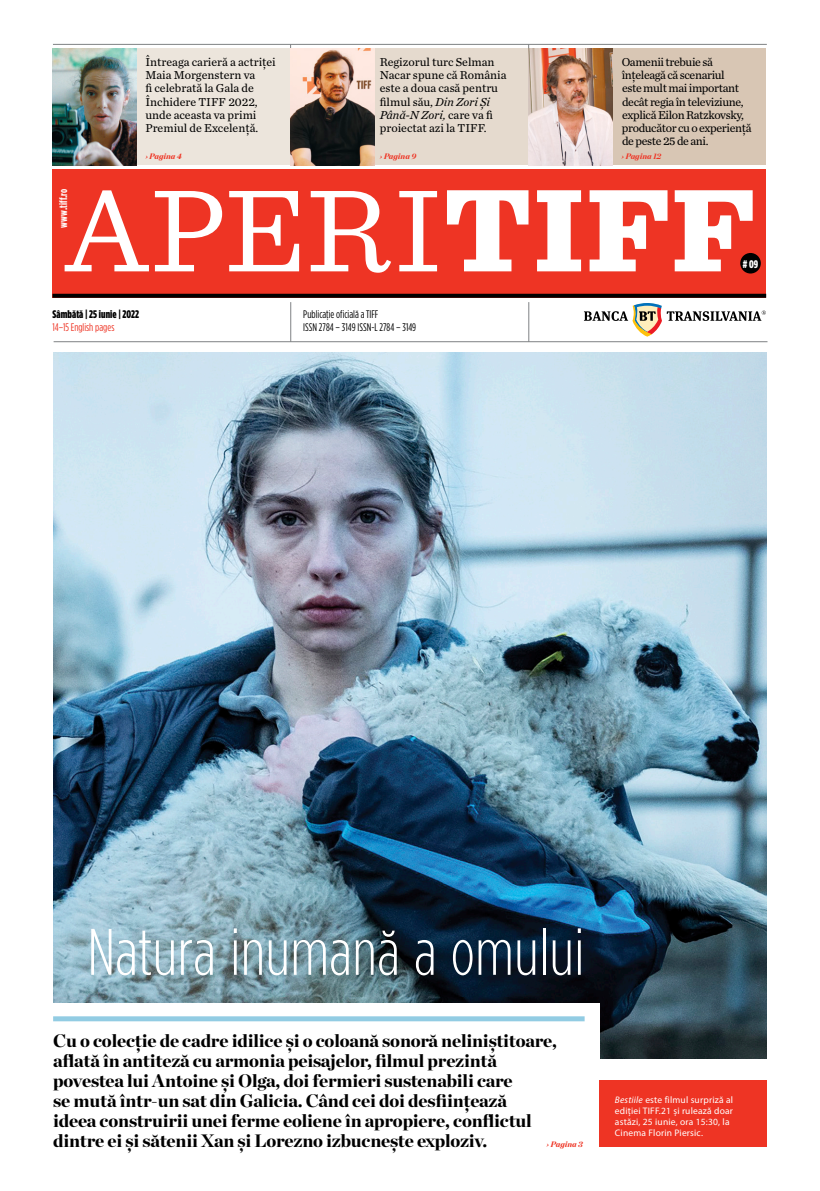
<style>
.page{position:relative;width:820px;height:1191px;background:#fff}
.page>*{position:absolute;margin:0;border:0;box-sizing:border-box;transform-origin:0 0}
.t1{font:300 65.6px "Gotham Condensed";letter-spacing:.005em;color:#fff}
.t2{font:900 18px/20px "Chronicle Display";letter-spacing:-.01em;color:#000}
.t3{font:12px/13.3px "Chronicle Text G2";color:#000}
.t4{font:12px/13.3px "Chronicle Text G2";letter-spacing:-.03em;color:#000}
.t5{font:11px/13.2px "Gotham Condensed";color:#000}
.t6{font:900 11px "Gotham Condensed";letter-spacing:.005em;color:#000}
.t7{font:11px "Gotham Condensed";color:#ee3424}
.t8{font:700 11px "Gotham Condensed";letter-spacing:.01em;color:#fff}
.t9{font:900 11px "Gotham Condensed";color:#fff}
.t10{font:9.5px/11px "Myriad Pro";letter-spacing:.02em;color:#fff}
.t11{font:italic 900 8px "Chronicle Display";color:#ee3424}
.s1{font-style:italic}
</style>
<div class="page">
<div style="left:290px;top:48px;width:238px;height:117px;background:#e5dace"></div>
<div style="left:528px;top:48px;width:237px;height:117px;background:#d8c6b4"></div>
<div style="left:52px;top:48px;width:238px;height:117px;background:#ece5dc"></div>
<div style="left:52px;top:169px;width:713px;height:129px;background:#ee3424"></div>
<svg style="left:65px;top:190px;width:687px;height:83px"></svg>
<svg style="left:52px;top:294px;width:713px;height:4px;background:#0e0302"></svg>
<hr style="left:290px;top:44px;width:1px;height:121px;background:#7f8284">
<hr style="left:528px;top:44px;width:1px;height:121px;background:#7f8284">
<svg style="left:584px;top:303px;width:181px;height:34px"></svg>
<hr style="left:53px;top:44px;width:713px;height:1px;background:#7f8284">
<div style="left:740px;top:253px;width:20px;height:20px;background:#000;border-radius:50%"></div>
<hr style="left:528px;top:302px;width:1px;height:40px;background:#7f8284">
<hr style="left:290px;top:302px;width:1px;height:40px;background:#7f8284">
<img style="left:290px;top:48px;width:84px;height:117px">
<img style="left:53px;top:353px;width:713px;height:705px">
<img style="left:528px;top:48px;width:84px;height:117px">
<hr style="left:54px;top:341px;width:713px;height:1px;background:#7f8284">
<div style="left:50px;top:1003px;width:549px;height:168px;background:#fff"></div>
<div style="left:53px;top:1016px;width:531px;height:5px;background:#92cce3"></div>
<div style="left:599px;top:1080px;width:167px;height:66px;background:#ee3424"></div>
<img style="left:52px;top:48px;width:84px;height:117px">
<p class="t8" style="left:57px;top:228px;width:41px;rotate:-90deg">www.tiff.ro</p>
<p class="t3" style="left:145px;top:54px;width:132px">Întreaga carieră a actriței<br>Maia Morgenstern va<br>fi celebrată la Gala de<br>Închidere TIFF 2022, unde aceasta va primi<br>Premiul de Excelență.</p>
<p class="t11" style="left:145px;top:149px;width:38px">› Pagina 4</p>
<p class="t3" style="left:379px;top:54px;width:128px">Regizorul turc Selman<br>Nacar spune că România este a doua casă pentru filmul său, <span class="s1">Din Zori Și<br>Până-N Zori,</span> care va fi proiectat azi la TIFF.</p>
<p class="t11" style="left:379px;top:149px;width:38px">› Pagina 9</p>
<p class="t6" style="left:52px;top:307px;width:88px">Sâmbătă | 25 iunie | 2022</p>
<p class="t7" style="left:52px;top:321px;width:63px">14–15 English pages</p>
<p class="t5" style="left:303px;top:307px;width:114px">Publicaţie oficială a TIFF<br>ISSN 2784 – 3149 ISSN-L 2784 – 3149</p>
<p class="t4" style="left:621px;top:54px;width:131px">Oamenii trebuie să înțeleagă că scenariul<br>este mult mai important decât regia în televiziune, explică Eilon Ratzkovsky, producător cu o experiență de peste 25 de ani.</p>
<p class="t11" style="left:621px;top:149px;width:41px">› Pagina 12</p>
<p class="t9" style="left:742px;top:257px;width:17px"># 09</p>
<h1 class="t1" style="left:87px;top:914px;width:498px">Natura inumană a omului</h1>
<p class="t2" style="left:53px;top:1029px;width:505px">Cu o colecție de cadre idilice și o coloană sonoră neliniștitoare, aflată în antiteză cu armonia peisajelor, filmul prezintă povestea lui Antoine și Olga, doi fermieri sustenabili care<br>se mută într-un sat din Galicia. Când cei doi desființează<br>ideea construirii unei ferme eoliene în apropiere, conflictul dintre ei și sătenii Xan și Lorezno izbucnește exploziv.</p>
<p class="t11" style="left:546px;top:1137px;width:38px">› Pagina 3</p>
<p class="t10" style="left:614px;top:1094px;width:119px"><span class="s1">Bestiile</span> este filmul surpriză al ediției TIFF.21 și rulează doar astăzi, 25 iunie, ora 15:30, la<br>Cinema Florin Piersic.</p>
</div>
